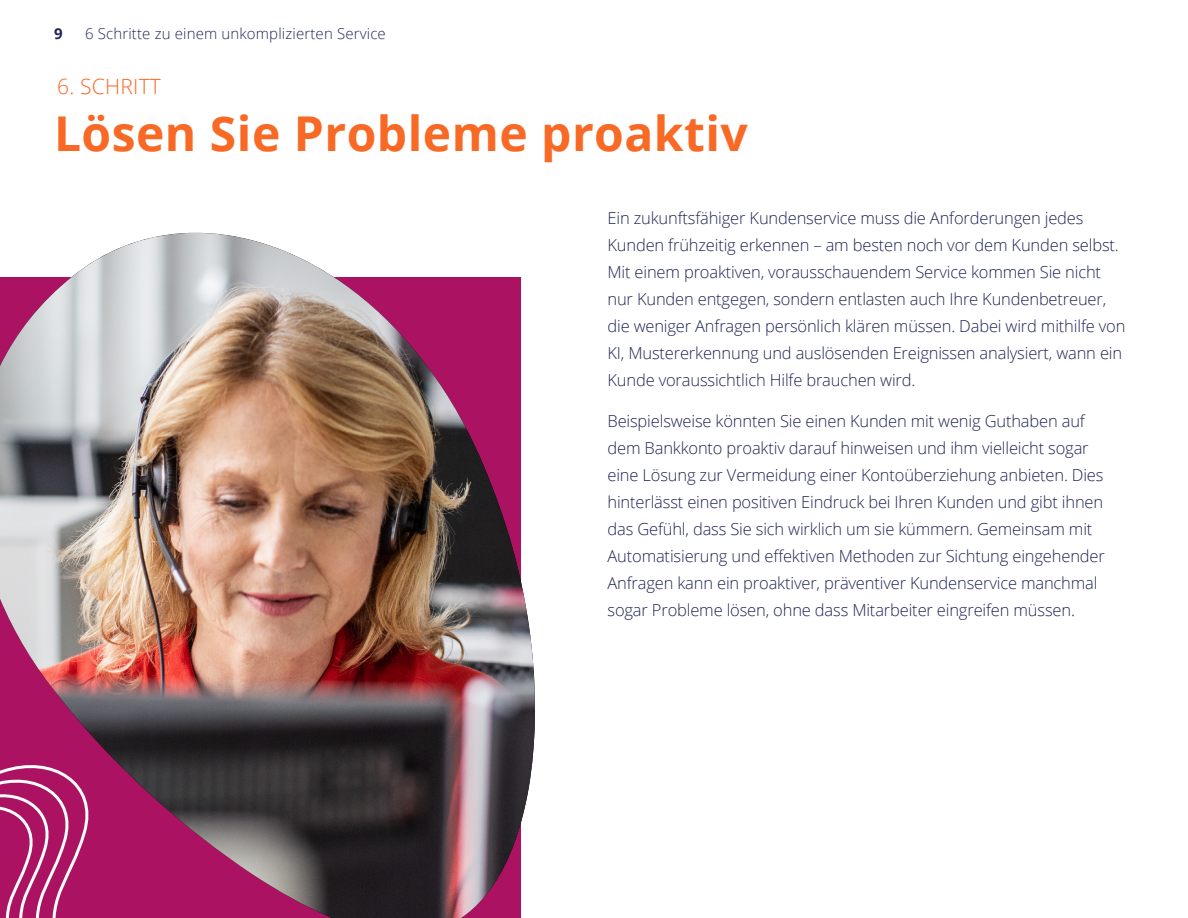
<style>
.page{position:relative;width:1188px;height:918px;background:#fff}
.page>*{position:absolute;margin:0;border:0;box-sizing:border-box;transform-origin:0 0}
.t1{font:700 48px "Open Sans";letter-spacing:.01em;color:#f76924}
.t2{font:300 21px "Open Sans";letter-spacing:.01em;color:#f76924}
.t3{font:300 16.5px/27px "Open Sans";letter-spacing:-.01em;color:#1f2555}
.t4{font:300 15px "Open Sans";letter-spacing:.01em;color:#1f295c}
.t5{font:700 15px "Open Sans";color:#1f2555}
</style>
<div class="page">
<img style="left:0;top:233px;width:536px;height:685px">
<svg style="left:0;top:730px;width:99px;height:188px;background:#b32c72"></svg>
<p class="t5" style="left:54px;top:23px;width:10px">9</p>
<p class="t4" style="left:85px;top:23px;width:302px">6 Schritte zu einem unkomplizierten Service</p>
<p class="t2" style="left:57px;top:71px;width:105px">6. SCHRITT</p>
<h1 class="t1" style="left:54px;top:100px;width:695px">Lösen Sie Probleme proaktiv</h1>
<p class="t3" style="left:608px;top:205px;width:519px">Ein zukunftsfähiger Kundenservice muss die Anforderungen jedes Kunden frühzeitig erkennen – am besten noch vor dem Kunden selbst.<br>Mit einem proaktiven, vorausschauendem Service kommen Sie nicht nur Kunden entgegen, sondern entlasten auch Ihre Kundenbetreuer, die weniger Anfragen persönlich klären müssen. Dabei wird mithilfe von KI, Mustererkennung und auslösenden Ereignissen analysiert, wann ein Kunde voraussichtlich Hilfe brauchen wird.</p>
<p class="t3" style="left:608px;top:407px;width:499px">Beispielsweise könnten Sie einen Kunden mit wenig Guthaben auf dem Bankkonto proaktiv darauf hinweisen und ihm vielleicht sogar eine Lösung zur Vermeidung einer Kontoüberziehung anbieten. Dies hinterlässt einen positiven Eindruck bei Ihren Kunden und gibt ihnen das Gefühl, dass Sie sich wirklich um sie kümmern. Gemeinsam mit Automatisierung und effektiven Methoden zur Sichtung eingehender Anfragen kann ein proaktiver, präventiver Kundenservice manchmal sogar Probleme lösen, ohne dass Mitarbeiter eingreifen müssen.</p>
</div>
